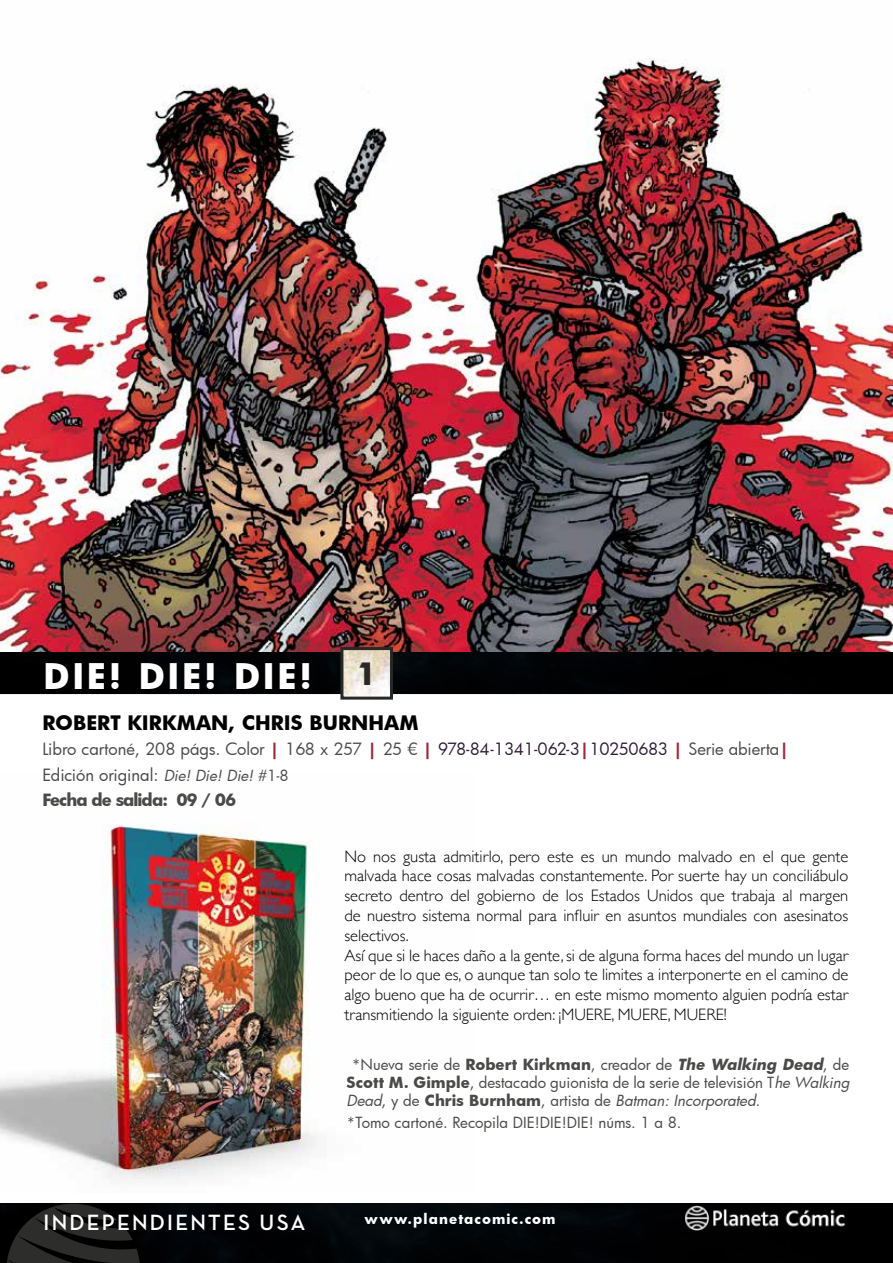
<style>
.page{position:relative;width:893px;height:1263px;background:#fff}
.page>*{position:absolute;margin:0;border:0;box-sizing:border-box;transform-origin:0 0}
.t1{font:700 34.5px "Futura";letter-spacing:.09em;color:#fff}
.t2{font:700 30px "Futura";color:#282827}
.t3{font:700 22.5px "Neutra Disp";letter-spacing:.1em;color:#fff}
.t4{font:700 19.5px "Futura";color:#000}
.t5{font:300 16.5px/19.8px "Gill Sans";color:#000}
.t6{font:16.5px/25.5px "Futura";letter-spacing:-.005em;color:#4a4a49}
.t7{font:15px/18px "Futura";color:#4a4a49}
.t8{font:700 13.5px "Futura";letter-spacing:.075em;color:#fff}
.s1{font-weight:700;color:#a22436}
.s2{color:#2c1c35}
.s3{font-style:italic;font-size:15px}
.s4{font-size:15px}
.s5{font-weight:700}
.s6{font-weight:700;font-style:italic}
.s7{font-style:italic}
</style>
<div class="page">
<img style="left:0;top:59px;width:893px;height:635px">
<div style="left:0;top:1204px;width:893px;height:59px;background:#010305"></div>
<svg style="left:3px;top:1203px;width:137px;height:60px;background:#191919"></svg>
<img style="left:0;top:824px;width:317px;height:355px">
<img style="left:683px;top:1204px;width:174px;height:28px">
<img style="left:344px;top:651px;width:45px;height:45px">
<div style="left:340px;top:647px;width:53px;height:53px;border:3px solid #282827"></div>
<h1 class="t1" style="left:44px;top:652px;width:270px">DIE! DIE! DIE!</h1>
<h2 class="t2" style="left:357px;top:652px;width:22px">1</h2>
<p class="t4" style="left:43px;top:709px;width:377px">ROBERT KIRKMAN, CHRIS BURNHAM</p>
<p class="t6" style="left:43px;top:736px;width:748px">Libro cartoné, 208 págs. Color <span class="s1">|</span> 168 x 257 <span class="s1">|</span> 25 € <span class="s1">|</span> <span class="s2">978-84-1341-062-3</span><span class="s1">|</span><span class="s2">10250683</span> <span class="s1">|</span> Serie abierta<span class="s1">|<br></span>Edición original: <span class="s3">Die! Die! Die!</span> <span class="s4">#1-8<br></span><span class="s5">Fecha de salida: 09 / 06</span></p>
<p class="t5" style="left:344px;top:845px;width:505px">No nos gusta admitirlo, pero este es un mundo malvado en el que gente malvada hace cosas malvadas constantemente. Por suerte hay un conciliábulo secreto dentro del gobierno de los Estados Unidos que trabaja al margen de nuestro sistema normal para influir en asuntos mundiales con asesinatos selectivos.<br>Así que si le haces daño a la gente, si de alguna forma haces del mundo un lugar peor de lo que es, o aunque tan solo te limites a interponerte en el camino de algo bueno que ha de ocurrir… en este mismo momento alguien podría estar transmitiendo la siguiente orden: ¡MUERE, MUERE, MUERE!</p>
<h3 class="t3" style="left:44px;top:1210px;width:263px">INDEPENDIENTES USA</h3>
<p class="t7" style="left:347px;top:1055px;width:508px;text-indent:5px">*Nueva serie de <span class="s5">Robert Kirkman</span>, creador de <span class="s6">The Walking Dead</span>, de<br><span class="s5">Scott M. Gimple</span>, destacado guionista de la serie de televisión T<span class="s7">he Walking<br>Dead</span>, y d e <span class="s5">C h ri s B u rn h a m</span> , a rt i sta d e <span class="s7">Batman: Incorporated</span>.</p>
<p class="t7" style="left:347px;top:1113px;width:336px">*Tomo cartoné. Recopila DIE!DIE!DIE! núms. 1 a 8.</p>
<p class="t8" style="left:365px;top:1209px;width:192px">www.planetacomic.com</p>
</div>
